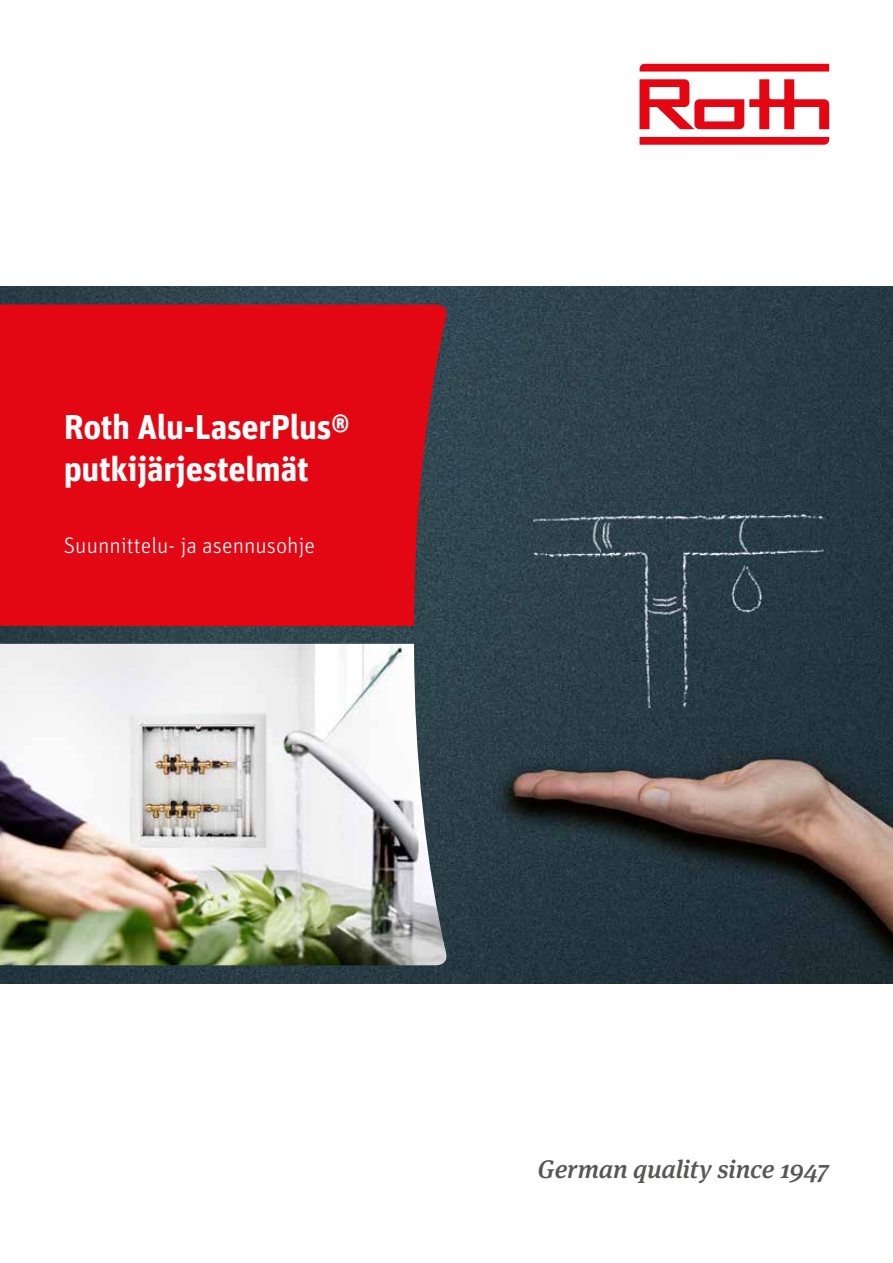
<style>
.page{position:relative;width:893px;height:1263px;background:#fff}
.page>*{position:absolute;margin:0;border:0;box-sizing:border-box;transform-origin:0 0}
.t1{font:700 34.5px/41.5px "Unit OT";letter-spacing:-.01em;color:#fff}
.t2{font:italic 500 25.5px "Meta Serif OT";letter-spacing:-.005em;color:#575756}
.t3{font:300 22.5px "Unit OT";color:#fff}
</style>
<div class="page">
<svg style="left:639px;top:137px;width:190px;height:8px;background:#e4101c"></svg>
<svg style="left:639px;top:64px;width:190px;height:8px;background:#e41521"></svg>
<svg style="left:639px;top:79px;width:190px;height:50px"></svg>
<img style="left:0;top:287px;width:893px;height:696px">
<div style="left:0;top:304px;width:449px;height:322px;background:#e30613"></div>
<img style="left:0;top:644px;width:448px;height:321px">
<p class="t1" style="left:64px;top:406px;width:288px">Roth Alu-LaserPlus® putkijärjestelmät</p>
<p class="t3" style="left:64px;top:532px;width:253px">Suunnittelu- ja asennusohje</p>
<p class="t2" style="left:537px;top:1153px;width:293px">German quality since 1947</p>
</div>
